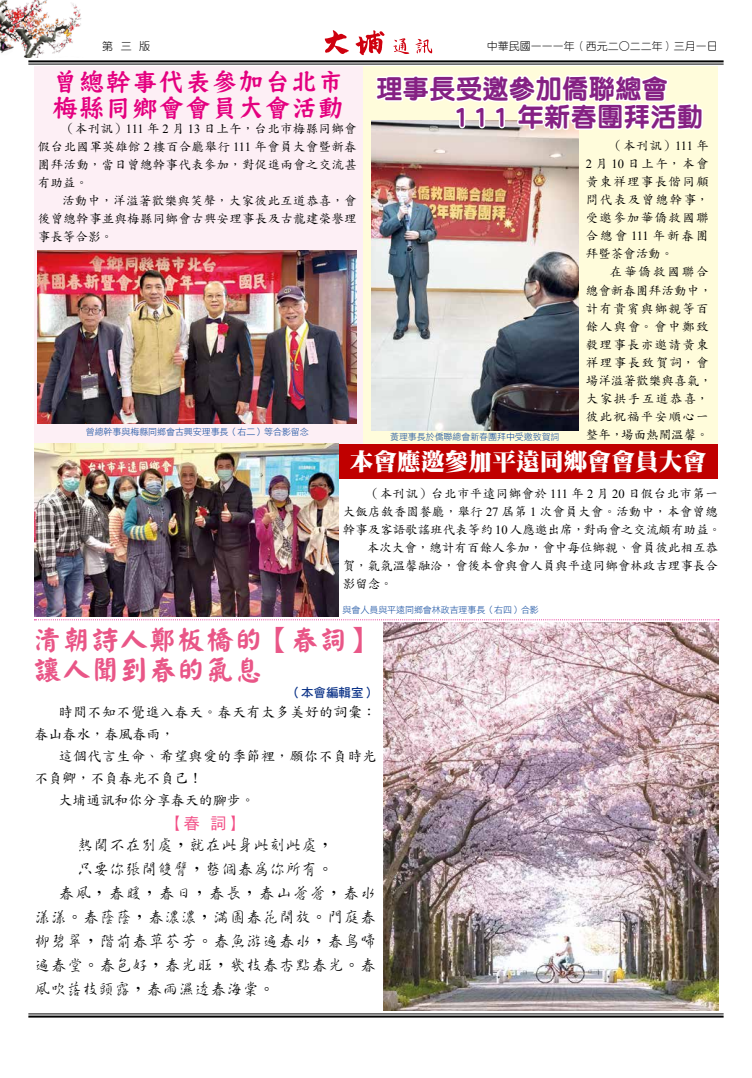
<style>
.page{position:relative;width:752px;height:1078px;background:#fff}
.page>*{position:absolute;margin:0;border:0;box-sizing:border-box;transform-origin:0 0}
.t1{font:28px/30px "DF Yan Kai Std W7";letter-spacing:.025em;color:#e95687}
.t2{font:26px/26px "DF Zong Kai Std W7";letter-spacing:.02em;color:#e4007f}
.t3{font:26px/28px "DF Li Yuan Std W8";letter-spacing:.02em;color:#852183}
.t4{font:24px "DF Ming Std W12";letter-spacing:.01em;color:#fff}
.t5{font:500 16px "AR Xing Shu B5";letter-spacing:.02em;color:#000}
.t6{font:500 16px "AR Xing Shu B5";color:#000}
.t7{font:500 16px "AR Xing Shu B5";letter-spacing:.065em;color:#000}
.t8{font:16px "DF Hei Std W5";color:#f24d85}
.t9{font:14px/22px "DF Kai Shu Std W5";letter-spacing:.035em;color:#000}
.t10{font:14px "DF Kai Shu Std W5";color:#000}
.t11{font:12.5px/18px "DF Kai Shu Std W5";letter-spacing:.02em;color:#000;text-align:justify}
.t12{font:12.5px/18px "DF Kai Shu Std W5";letter-spacing:.105em;color:#000}
.t13{font:12.5px "DF Kai Shu Std W5";color:#000}
.t14{font:12.5px "DF Hei Std W7";color:#0c3388}
.t15{font:11px "DF Yuan Std W3";color:#000}
.t16{font:9px "DF Hei Std W3";letter-spacing:-.01em;color:#003f98}
.s1{font-family:"Times New Roman"}
</style>
<div class="page">
<hr style="left:28px;top:60px;width:695px;height:2px;background:#000">
<hr style="left:28px;top:64px;width:695px;height:1px;background:#000">
<hr style="left:28px;top:1013px;width:695px;height:1px;background:#000">
<hr style="left:28px;top:1015px;width:695px;height:2px;background:#000">
<img style="left:0;top:0;width:82px;height:57px">
<svg style="left:355px;top:30px;width:29px;height:25px"></svg>
<svg style="left:324px;top:30px;width:25px;height:24px"></svg>
<svg style="left:393px;top:38px;width:16px;height:16px"></svg>
<svg style="left:415px;top:39px;width:17px;height:14px"></svg>
<div style="left:338px;top:444px;width:379px;height:34px;background:#c00000"></div>
<div style="left:362px;top:66px;width:355px;height:378px;background:#fffcdb"></div>
<img style="left:371px;top:120px;width:207px;height:310px">
<svg style="left:374px;top:75px;width:329px;height:58px"></svg>
<div style="left:34px;top:66px;width:328px;height:378px;background:#fdeff5"></div>
<img style="left:38px;top:250px;width:318px;height:173px">
<img style="left:34px;top:444px;width:304px;height:172px">
<img style="left:383px;top:622px;width:335px;height:388px">
<svg style="left:34px;top:619px;width:684px;height:1px"></svg>
<p class="t15" style="left:102px;top:40px;width:50px">第三版</p>
<p class="t15" style="left:486px;top:40px;width:232px">中華民國一一一年（西元二○二二年）三月一日</p>
<h2 class="t2" style="left:52px;top:68px;width:293px">曾總幹事代表參加台北市梅縣同鄉會會員大會活動</h2>
<p class="t11" style="left:38px;top:120px;width:320px;text-indent:24px">（本刊訊）<span class="s1">111</span> 年 <span class="s1">2</span> 月 <span class="s1">13</span> 日上午，台北市梅縣同鄉會假台北國軍英雄館 <span class="s1">2</span> 樓百合廳舉行 <span class="s1">111</span> 年會員大會暨新春團拜活動，當日曾總幹事代表參加，對促進兩會之交流甚有助益。</p>
<p class="t11" style="left:38px;top:192px;width:320px;text-indent:24px">活動中，洋溢著歡樂與笑聲，大家彼此互道恭喜，會後曾總幹事並與梅縣同鄉會古興安理事長及古龍建榮譽理事長等合影。</p>
<p class="t16" style="left:86px;top:426px;width:224px">曾總幹事與梅縣同鄉會古興安理事長（右二）等合影留念</p>
<h2 class="t3" style="left:451px;top:74px;width:253px;text-indent:-75px">理事長受邀參加僑聯總會<br>111 年新春團拜活動</h2>
<p class="t16" style="left:390px;top:432px;width:171px">黃理事長於僑聯總會新春團拜中受邀致賀詞</p>
<p class="t11" style="left:585px;top:137px;width:124px;text-indent:24px">（本刊訊）<span class="s1">111</span> 年<span class="s1">2</span> 月 <span class="s1">10</span> 日上午，本會黃東祥理事長偕同顧問代表及曾總幹事，受邀參加華僑救國聯合總會 <span class="s1">111</span> 年新春團拜暨茶會活動。</p>
<p class="t12" style="left:585px;top:263px;width:127px;text-indent:24px">在華僑救國聯合總會新春團拜活動中，計有貴賓與鄉親等百餘人與會。會中鄭致毅理事長亦邀請黃東祥理事長致賀詞，會場洋溢著歡樂與喜氣，大家拱手互道恭喜，彼此祝福平安順心一整年，場面熱鬧溫馨。</p>
<h3 class="t4" style="left:349px;top:448px;width:358px">本會應邀參加平遠同鄉會會員大會</h3>
<p class="t11" style="left:366px;top:483px;width:352px">（本刊訊）台北市平遠同鄉會於 <span class="s1">111</span> 年 <span class="s1">2</span> 月 <span class="s1">20</span> 日假台北市第一</p>
<p class="t11" style="left:342px;top:501px;width:376px">大飯店敘香園餐廳，舉行 <span class="s1">27</span> 屆第 <span class="s1">1</span> 次會員大會。活動中，本會曾總</p>
<p class="t13" style="left:342px;top:522px;width:380px">幹事及客語歌謠班代表等約 <span class="s1">10</span> 人應邀出席，對兩會之交流頗有助益。</p>
<p class="t11" style="left:366px;top:537px;width:352px">本次大會，總計有百餘人參加，會中每位鄉親、會員彼此相互恭</p>
<p class="t13" style="left:342px;top:558px;width:376px">賀，氣氛溫馨融洽，會後本會與會人員與平遠同鄉會林政吉理事長合</p>
<p class="t11" style="left:342px;top:573px;width:51px">影留念。</p>
<p class="t16" style="left:342px;top:605px;width:198px">與會人員與平遠同鄉會林政吉理事長（右四）合影</p>
<h1 class="t1" style="left:34px;top:624px;width:343px">清朝詩人鄭板橋的【春詞】讓人聞到春的氣息</h1>
<p class="t14" style="left:288px;top:686px;width:89px">（本會編輯室）</p>
<p class="t9" style="left:34px;top:700px;width:343px;text-indent:24px">時間不知不覺進入春天。春天有太多美好的詞彙：春山春水，春風春雨，</p>
<p class="t9" style="left:59px;top:744px;width:319px">這個代言生命、希望與愛的季節裡，願你不負時光</p>
<p class="t10" style="left:34px;top:770px;width:170px">不負卿，不負春光不負己！</p>
<p class="t10" style="left:59px;top:792px;width:197px">大埔通訊和你分享春天的腳步。</p>
<p class="t8" style="left:168px;top:814px;width:76px">【春 詞】</p>
<p class="t6" style="left:77px;top:836px;width:258px">熱鬧不在別處，就在此身此刻此處，</p>
<p class="t6" style="left:77px;top:860px;width:258px">只要你張開雙臂，整個春為你所有。</p>
<p class="t7" style="left:59px;top:884px;width:319px">春風，春暖，春日，春長，春山蒼蒼，春水</p>
<p class="t5" style="left:34px;top:908px;width:343px">漾漾。春蔭蔭，春濃濃，滿園春花開放。門庭春</p>
<p class="t5" style="left:34px;top:932px;width:343px">柳碧翠，階前春草芬芳。春魚游遍春水，春鳥啼</p>
<p class="t5" style="left:34px;top:956px;width:343px">遍春堂。春色好，春光旺，幾枝春杏點春光。春</p>
<p class="t6" style="left:34px;top:980px;width:241px">風吹落枝頭露，春雨濕透春海棠。</p>
</div>
